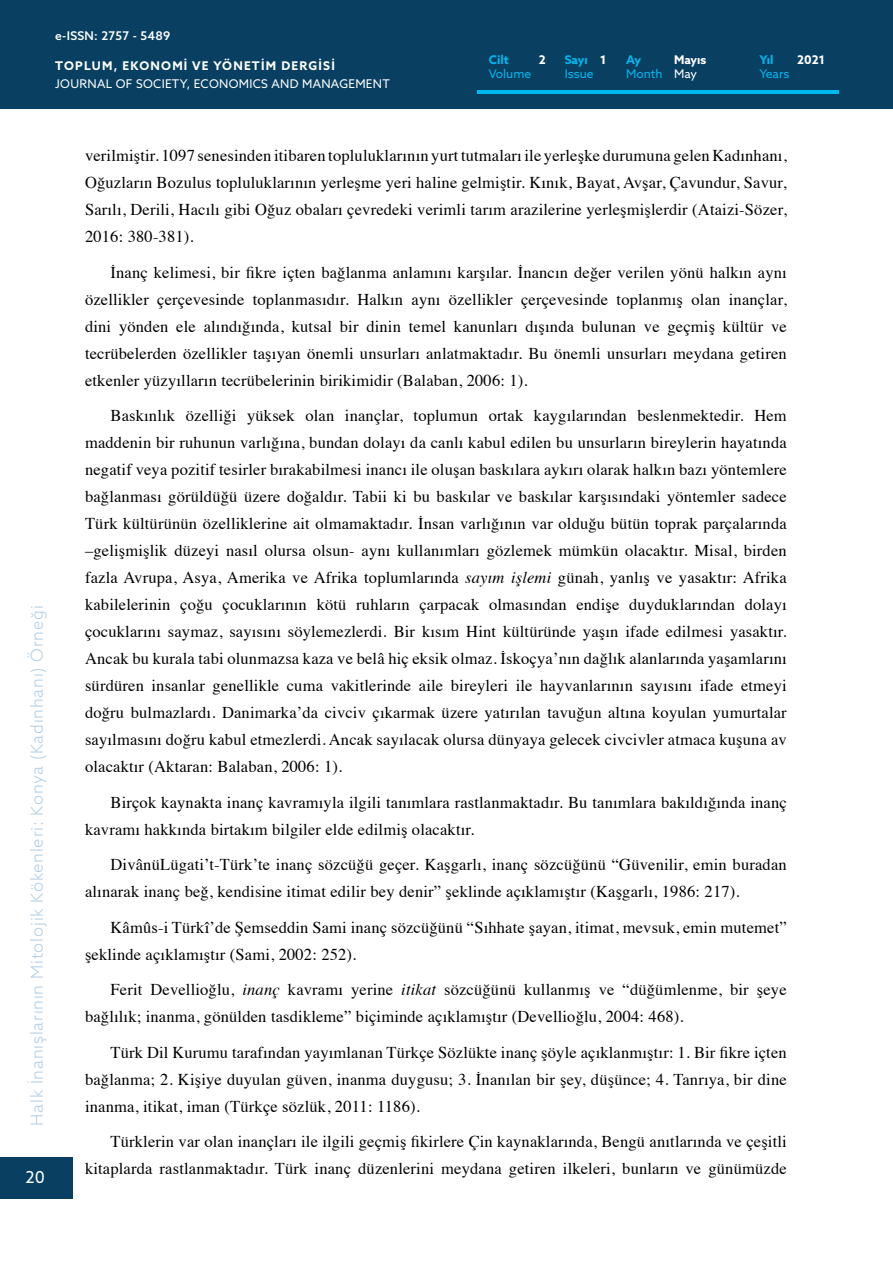
<style>
.page{position:relative;width:893px;height:1263px;background:#fff}
.page>*{position:absolute;margin:0;border:0;box-sizing:border-box;transform-origin:0 0}
.t1{font:16.5px/27px "Times";letter-spacing:.01em;color:#000;text-align:justify}
.t2{font:300 16.5px "Azo Sans";letter-spacing:.05em;color:#afcde4}
.t3{font:16.5px "Azo Sans";color:#fff}
.t4{font:12px "Azo Sans";letter-spacing:.025em;color:#fff}
.t5{font:700 12px "Azo Sans";letter-spacing:.1em;color:#fff}
.t6{font:12px "Azo Sans";color:#00b8ee}
.t7{font:500 12px "Azo Sans";letter-spacing:.025em;color:#fff}
.t8{font:700 12px "Azo Sans";color:#00b8ee}
.s1{font-style:italic}
</style>
<div class="page">
<div style="left:0;top:0;width:893px;height:108px;background:#094062"></div>
<hr style="left:478px;top:90px;width:361px;height:4px;background:#00b8ee">
<div style="left:0;top:1157px;width:72px;height:42px;background:#094062"></div>
<p class="t7" style="left:55px;top:28px;width:117px">e-ISSN: 2757 - 5489</p>
<p class="t5" style="left:55px;top:58px;width:281px">TOPLUM, EKONOMİ VE YÖNETİM DERGİSİ</p>
<p class="t4" style="left:55px;top:76px;width:336px">JOURNAL OF SOCIETY, ECONOMICS AND MANAGEMENT</p>
<p class="t8" style="left:489px;top:51px;width:21px">Cilt</p>
<p class="t6" style="left:489px;top:66px;width:44px">Volume</p>
<p class="t5" style="left:539px;top:51px;width:8px">2</p>
<p class="t5" style="left:600px;top:51px;width:8px">1</p>
<p class="t5" style="left:674px;top:51px;width:34px">Mayıs</p>
<p class="t4" style="left:674px;top:66px;width:24px">May</p>
<p class="t8" style="left:565px;top:51px;width:25px">Sayı</p>
<p class="t6" style="left:565px;top:66px;width:30px">Issue</p>
<p class="t8" style="left:626px;top:51px;width:17px">Ay</p>
<p class="t6" style="left:626px;top:66px;width:38px">Month</p>
<p class="t8" style="left:759px;top:51px;width:15px">Yıl</p>
<p class="t6" style="left:759px;top:66px;width:32px">Years</p>
<p class="t5" style="left:797px;top:51px;width:29px">2021</p>
<p class="t2" style="left:26px;top:1125px;width:522px;rotate:-90deg">Halk İnanışlarının Mitolojik Kökenleri: Konya (Kadınhanı) Örneği</p>
<p class="t3" style="left:26px;top:1167px;width:21px">20</p>
<p class="t1" style="left:85px;top:141px;width:703px">verilmiştir. 1097 senesinden itibaren topluluklarının yurt tutmaları ile yerleşke durumuna gelen Kadınhanı, Oğuzların Bozulus topluluklarının yerleşme yeri haline gelmiştir. Kınık, Bayat, Avşar, Çavundur, Savur, Sarılı, Derili, Hacılı gibi Oğuz obaları çevredeki verimli tarım arazilerine yerleşmişlerdir (Ataizi-Sözer, 2016: 380-381).</p>
<p class="t1" style="left:85px;top:257px;width:703px;text-indent:26px">İnanç kelimesi, bir fikre içten bağlanma anlamını karşılar. İnancın değer verilen yönü halkın aynı özellikler çerçevesinde toplanmasıdır. Halkın aynı özellikler çerçevesinde toplanmış olan inançlar, dini yönden ele alındığında, kutsal bir dinin temel kanunları dışında bulunan ve geçmiş kültür ve tecrübelerden özellikler taşıyan önemli unsurları anlatmaktadır. Bu önemli unsurları meydana getiren etkenler yüzyılların tecrübelerinin birikimidir (Balaban, 2006: 1).</p>
<p class="t1" style="left:85px;top:401px;width:703px;text-indent:26px">Baskınlık özelliği yüksek olan inançlar, toplumun ortak kaygılarından beslenmektedir. Hem maddenin bir ruhunun varlığına, bundan dolayı da canlı kabul edilen bu unsurların bireylerin hayatında negatif veya pozitif tesirler bırakabilmesi inancı ile oluşan baskılara aykırı olarak halkın bazı yöntemlere bağlanması görüldüğü üzere doğaldır. Tabii ki bu baskılar ve baskılar karşısındaki yöntemler sadece Türk kültürünün özelliklerine ait olmamaktadır. İnsan varlığının var olduğu bütün toprak parçalarında –gelişmişlik düzeyi nasıl olursa olsun- aynı kullanımları gözlemek mümkün olacaktır. Misal, birden fazla Avrupa, Asya, Amerika ve Afrika toplumlarında <span class="s1">sayım işlemi</span> günah, yanlış ve yasaktır: Afrika kabilelerinin çoğu çocuklarının kötü ruhların çarpacak olmasından endişe duyduklarından dolayı çocuklarını saymaz, sayısını söylemezlerdi. Bir kısım Hint kültüründe yaşın ifade edilmesi yasaktır.<br>Ancak bu kurala tabi olunmazsa kaza ve belâ hiç eksik olmaz. İskoçya’nın dağlık alanlarında yaşamlarını sürdüren insanlar genellikle cuma vakitlerinde aile bireyleri ile hayvanlarının sayısını ifade etmeyi doğru bulmazlardı. Danimarka’da civciv çıkarmak üzere yatırılan tavuğun altına koyulan yumurtalar sayılmasını doğru kabul etmezlerdi. Ancak sayılacak olursa dünyaya gelecek civcivler atmaca kuşuna av olacaktır (Aktaran: Balaban, 2006: 1).</p>
<p class="t1" style="left:85px;top:787px;width:703px;text-indent:26px">Birçok kaynakta inanç kavramıyla ilgili tanımlara rastlanmaktadır. Bu tanımlara bakıldığında inanç kavramı hakkında birtakım bilgiler elde edilmiş olacaktır.</p>
<p class="t1" style="left:85px;top:850px;width:703px;text-indent:26px">DivânüLügati’t-Türk’te inanç sözcüğü geçer. Kaşgarlı, inanç sözcüğünü “Güvenilir, emin buradan alınarak inanç beğ, kendisine itimat edilir bey denir” şeklinde açıklamıştır (Kaşgarlı, 1986: 217).</p>
<p class="t1" style="left:85px;top:912px;width:703px;text-indent:26px">Kâmûs-i Türkî’de Şemseddin Sami inanç sözcüğünü “Sıhhate şayan, itimat, mevsuk, emin mutemet” şeklinde açıklamıştır (Sami, 2002: 252).</p>
<p class="t1" style="left:85px;top:975px;width:703px;text-indent:26px">Ferit Devellioğlu, <span class="s1">inanç</span> kavramı yerine <span class="s1">itikat</span> sözcüğünü kullanmış ve “düğümlenme, bir şeye bağlılık; inanma, gönülden tasdikleme” biçiminde açıklamıştır (Devellioğlu, 2004: 468).</p>
<p class="t1" style="left:85px;top:1037px;width:703px;text-indent:26px">Türk Dil Kurumu tarafından yayımlanan Türkçe Sözlükte inanç şöyle açıklanmıştır: 1. Bir fikre içten bağlanma; 2. Kişiye duyulan güven, inanma duygusu; 3. İnanılan bir şey, düşünce; 4. Tanrıya, bir dine inanma, itikat, iman (Türkçe sözlük, 2011: 1186).</p>
<p class="t1" style="left:85px;top:1127px;width:703px;text-align:right">Türklerin var olan inançları ile ilgili geçmiş fikirlere Çin kaynaklarında, Bengü anıtlarında ve çeşitli kitaplarda rastlanmaktadır. Türk inanç düzenlerini meydana getiren ilkeleri, bunların ve günümüzde</p>
</div>
